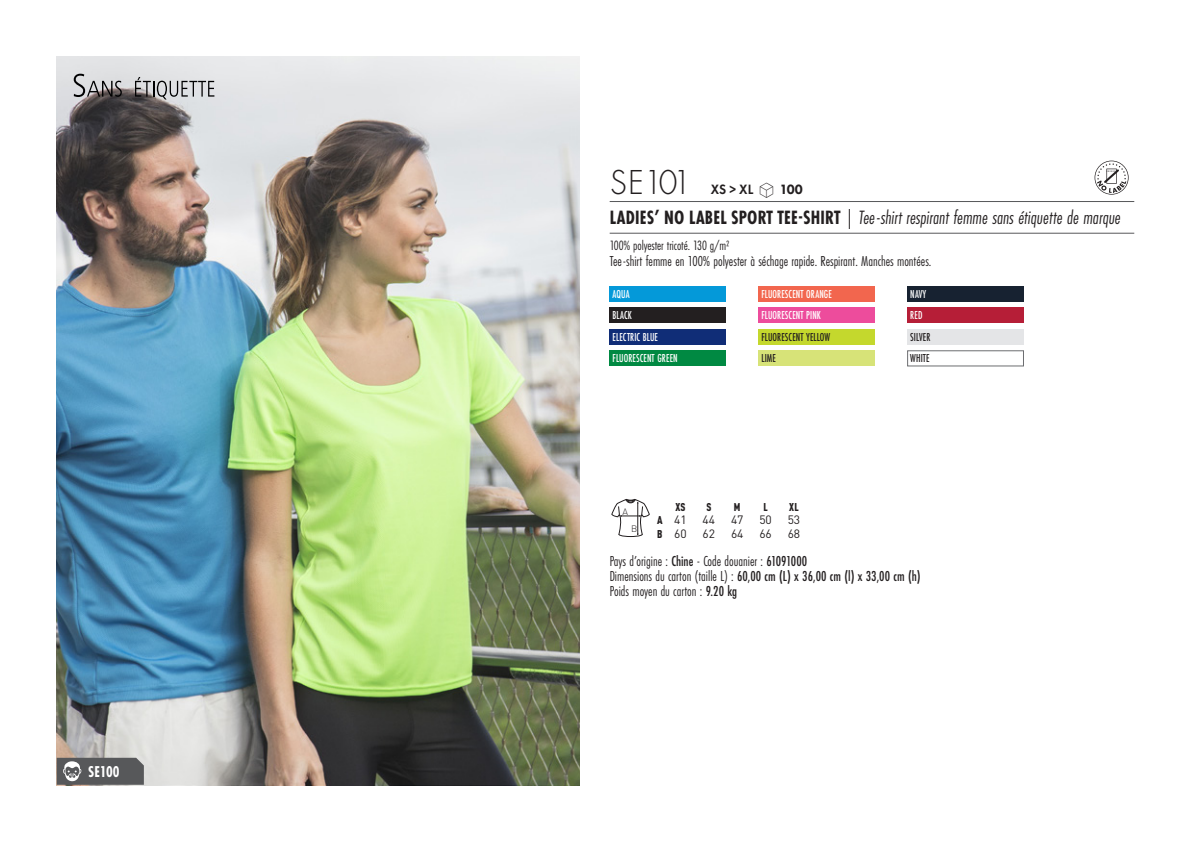
<style>
.page{position:relative;width:1191px;height:842px;background:#fff}
.page>*{position:absolute;margin:0;border:0;box-sizing:border-box;transform-origin:0 0}
.t1{font:300 36px "Futura PT";letter-spacing:-.055em;color:#231f20;scale:.95 1}
.t2{font:italic 20px "Futura PT Cond";color:#231f20;scale:.95 1}
.t3{font:700 16.4px "Futura PT Cond";color:#fff;scale:.95 1}
.t4{font:15px "Futura PT Cond";color:#231f20;scale:.95 1}
.t5{font:500 15px "Futura PT Cond";color:#231f20;scale:.95 1}
.grammage_2020{font:14px "Futura PT Cond";letter-spacing:-.005em;color:#231f20;scale:.95 1}
.t6{font:600 14px "Futura PT";color:#231f20;scale:.95 1}
.Coloris_nuancier_bla{font:500 12px "Futura PT Cond";letter-spacing:.01em;color:#fff;scale:.9 1}
.Coloris_nuancier{font:500 12px "Futura PT Cond";letter-spacing:.01em;color:#231f20;scale:.9 1}
._88_tailles_tab_maig{font:12px "DIN Pro";color:#231f20}
.Coloris_nuancier-2{font:500 12px "Futura PT Cond";color:#fff;scale:.9 1}
._88_tailles_tab_maig-2{font:900 condensed 11.2px "DIN Pro";color:#231f20;scale:.95 1}
.t7{font:300 9.2px "DIN";color:#231f20}
.s1{font-family:"Linotype Shapeshifter";font-weight:400;font-size:20px}
.s2{font-weight:800}
.s3{font-weight:700;font-style:normal}
.s4{font-weight:900;font-stretch:condensed;font-size:11.2px}
.s5{font-weight:500}
.s6{font-weight:400}
</style>
<div class="page">
<img style="left:57px;top:57px;width:522px;height:728px">
<svg style="left:74px;top:74px;width:48px;height:23px"></svg>
<svg style="left:135px;top:77px;width:79px;height:22px;background:#abacae"></svg>
<div style="left:609px;top:286px;width:117px;height:16px;background:#0499d9"></div>
<div style="left:609px;top:307px;width:117px;height:16px;background:#231f20"></div>
<div style="left:609px;top:329px;width:117px;height:16px;background:#102d77"></div>
<div style="left:609px;top:351px;width:117px;height:15px;background:#008942"></div>
<div style="left:758px;top:286px;width:116px;height:16px;background:#f2664e"></div>
<div style="left:758px;top:307px;width:116px;height:16px;background:#ed4c9c"></div>
<div style="left:758px;top:329px;width:116px;height:16px;background:#c4d82d"></div>
<div style="left:758px;top:351px;width:116px;height:15px;background:#d7e378"></div>
<div style="left:907px;top:286px;width:116px;height:16px;background:#172231"></div>
<div style="left:907px;top:307px;width:116px;height:16px;background:#b61e37"></div>
<div style="left:907px;top:329px;width:116px;height:16px;background:#e4e5e7"></div>
<svg style="left:1094px;top:161px;width:34px;height:34px"></svg>
<svg style="left:611px;top:499px;width:38px;height:38px"></svg>
<svg style="left:57px;top:758px;width:87px;height:27px;background:#646567"></svg>
<hr style="left:609px;top:201px;width:525px;height:1px;background:#57585a">
<hr style="left:609px;top:233px;width:525px;height:1px;background:#57585a">
<p class="t3" style="left:88px;top:762px;width:35px">SE100</p>
<p class="t1" style="left:610px;top:162px;width:87px">SE101</p>
<p class="t6" style="left:711px;top:181px;width:98px">XS &gt; XL <span class="s1">S</span> <span class="s2">100</span></p>
<p class="t2" style="left:610px;top:206px;width:539px"><span class="s3">LADIES’ NO LABEL SPORT TEE-SHIRT</span> | Tee-shirt respirant femme sans étiquette de marque</p>
<p class="grammage_2020" style="left:609px;top:238px;width:128px">100% polyester tricoté. 130 g/m2</p>
<p class="t4" style="left:609px;top:253px;width:340px">Tee-shirt femme en 100% polyester à séchage rapide. Respirant. Manches montées.</p>
<p class="Coloris_nuancier-2" style="left:612px;top:287px;width:20px">AQUA</p>
<p class="Coloris_nuancier_bla" style="left:612px;top:308px;width:23px">BLACK</p>
<p class="Coloris_nuancier_bla" style="left:612px;top:330px;width:52px">ELECTRIC BLUE</p>
<p class="Coloris_nuancier_bla" style="left:612px;top:351px;width:74px">FLUORESCENT GREEN</p>
<p class="Coloris_nuancier_bla" style="left:761px;top:287px;width:80px">FLUORESCENT ORANGE</p>
<p class="Coloris_nuancier_bla" style="left:761px;top:308px;width:68px">FLUORESCENT PINK</p>
<p class="Coloris_nuancier" style="left:761px;top:330px;width:78px">FLUORESCENT YELLOW</p>
<p class="Coloris_nuancier" style="left:761px;top:351px;width:18px">LIME</p>
<p class="t7" style="left:622px;top:506px;width:7px">A</p>
<p class="t7" style="left:631px;top:523px;width:8px">B</p>
<p class="_88_tailles_tab_maig-2" style="left:675px;top:498px;width:12px">XS</p>
<p class="_88_tailles_tab_maig-2" style="left:706px;top:498px;width:7px">S</p>
<p class="_88_tailles_tab_maig-2" style="left:734px;top:498px;width:8px">M</p>
<p class="_88_tailles_tab_maig-2" style="left:763px;top:498px;width:6px">L</p>
<p class="_88_tailles_tab_maig-2" style="left:789px;top:498px;width:12px">XL</p>
<p class="_88_tailles_tab_maig" style="left:657px;top:510px;width:31px"><span class="s4">A</span> 41</p>
<p class="_88_tailles_tab_maig" style="left:702px;top:510px;width:14px">44</p>
<p class="_88_tailles_tab_maig" style="left:731px;top:510px;width:14px">47</p>
<p class="_88_tailles_tab_maig" style="left:759px;top:510px;width:14px">50</p>
<p class="_88_tailles_tab_maig" style="left:787px;top:510px;width:14px">53</p>
<p class="_88_tailles_tab_maig" style="left:657px;top:524px;width:31px"><span class="s4">B</span> 60</p>
<p class="_88_tailles_tab_maig" style="left:702px;top:524px;width:14px">62</p>
<p class="_88_tailles_tab_maig" style="left:731px;top:524px;width:14px">64</p>
<p class="_88_tailles_tab_maig" style="left:759px;top:524px;width:14px">66</p>
<p class="_88_tailles_tab_maig" style="left:787px;top:524px;width:14px">68</p>
<p class="Coloris_nuancier_bla" style="left:910px;top:287px;width:19px">NAVY</p>
<p class="Coloris_nuancier_bla" style="left:910px;top:308px;width:15px">RED</p>
<p class="Coloris_nuancier" style="left:910px;top:330px;width:24px">SILVER</p>
<p class="Coloris_nuancier" style="left:910px;top:351px;width:23px">WHITE</p>
<p class="t4" style="left:609px;top:552px;width:209px">Pays d’origine : <span class="s5">Chine</span> - Code douanier : <span class="s5">61091000</span></p>
<p class="t5" style="left:609px;top:567px;width:329px"><span class="s6">Dimensions du carton (taille L) :</span> 60,00 cm (L) x 36,00 cm (l) x 33,00 cm (h)</p>
<p class="t4" style="left:609px;top:582px;width:136px">Poids moyen du carton : <span class="s5">9.20 kg</span></p>
</div>
